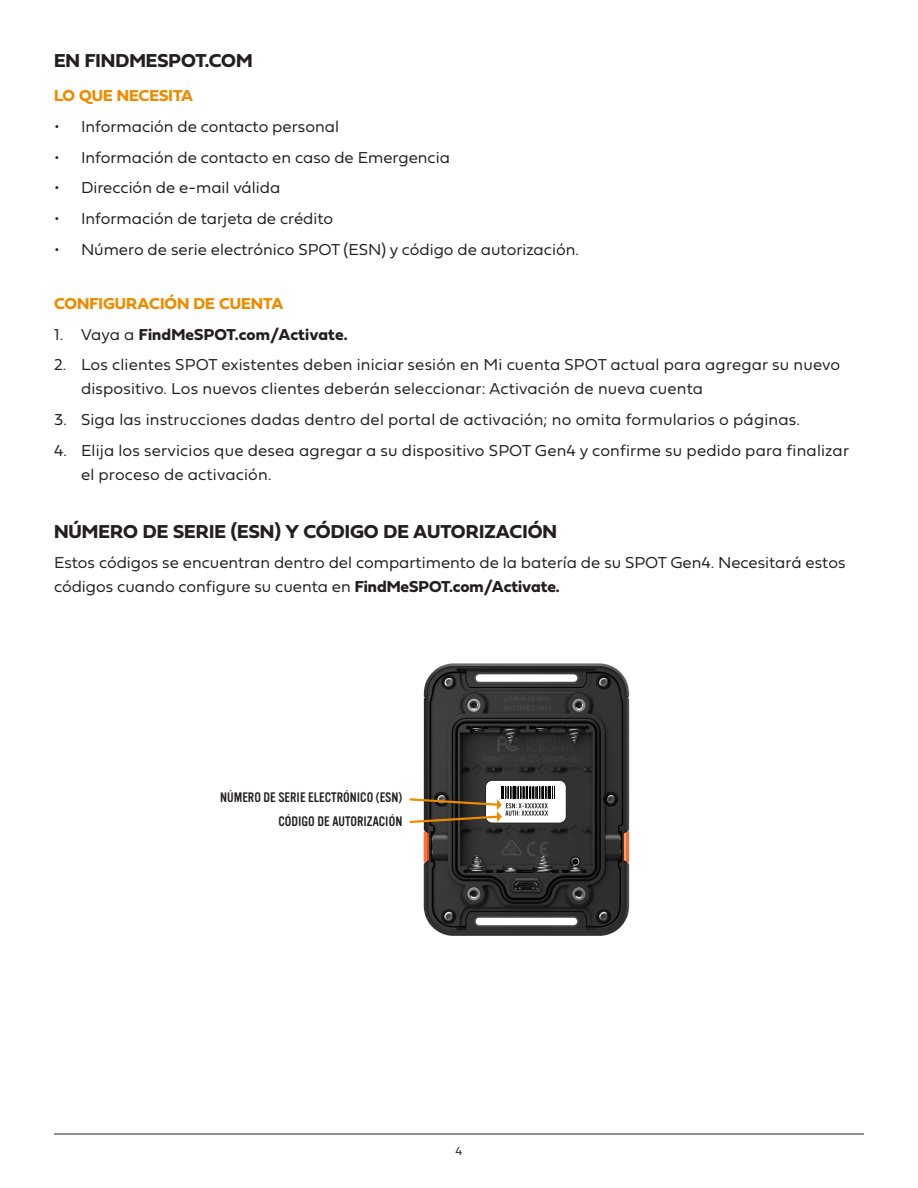
<style>
.page{position:relative;width:918px;height:1188px;background:#fff}
.page>*{position:absolute;margin:0;border:0;box-sizing:border-box;transform-origin:0 0}
.t1{font:19.5px "Fieldwork Geo Bold";color:#231f20}
.t2{font:16.5px/24px "Fieldwork Geo Light";color:#231f20}
.t3{font:16.5px "Fieldwork Geo Bold";color:#ed8b00}
.t4{font:16.5px "Fieldwork Geo Bold";letter-spacing:.01em;color:#231f20}
.t5{font:13.5px "Vinyl OT";color:#231f20}
.t6{font:12px "Fieldwork Geo Light";color:#231f20}
.s1{font-family:"Fieldwork Geo Light"}
.s2{font-family:"Fieldwork Geo Bold"}
</style>
<div class="page">
<hr style="left:54px;top:1134px;width:810px;height:1px;background:#231f20">
<img style="left:409px;top:663px;width:221px;height:273px">
<div style="left:485px;top:780px;width:81px;height:43px;background:#fff;border-radius:7px"></div>
<div style="left:485px;top:780px;width:82px;height:43px;border:1px solid #231f20;border-radius:7px"></div>
<svg style="left:462px;top:830px;width:10px;height:2px"></svg>
<svg style="left:581px;top:830px;width:10px;height:2px"></svg>
<svg style="left:490px;top:830px;width:12px;height:2px"></svg>
<svg style="left:551px;top:830px;width:12px;height:2px"></svg>
<svg style="left:520px;top:830px;width:13px;height:2px"></svg>
<svg style="left:410px;top:786px;width:145px;height:37px"></svg>
<p class="t1" style="left:54px;top:46px;width:200px">EN FINDMESPOT.COM</p>
<p class="t3" style="left:54px;top:83px;width:141px">LO QUE NECESITA</p>
<p class="t2" style="left:54px;top:114px;width:286px">• Información de contacto personal</p>
<p class="t2" style="left:54px;top:144px;width:397px">• Información de contacto en caso de Emergencia</p>
<p class="t2" style="left:54px;top:175px;width:228px">• Dirección de e-mail válida</p>
<p class="t2" style="left:54px;top:206px;width:281px">• Información de tarjeta de crédito</p>
<p class="t2" style="left:54px;top:237px;width:526px">• Número de serie electrónico SPOT (ESN) y código de autorización.</p>
<p class="t3" style="left:54px;top:290px;width:231px">CONFIGURACIÓN DE CUENTA</p>
<p class="t4" style="left:54px;top:321px;width:295px"><span class="s1">1. Vaya a</span> FindMeSPOT.com/Activate.</p>
<p class="t2" style="left:81px;top:352px;width:761px;text-indent:-27px">2. Los clientes SPOT existentes deben iniciar sesión en Mi cuenta SPOT actual para agregar su nuevo dispositivo. Los nuevos clientes deberán seleccionar: Activación de nueva cuenta</p>
<p class="t2" style="left:54px;top:407px;width:747px">3. Siga las instrucciones dadas dentro del portal de activación; no omita formularios o páginas.</p>
<p class="t2" style="left:81px;top:438px;width:770px;text-indent:-27px">4. Elija los servicios que desea agregar a su dispositivo SPOT Gen4 y confirme su pedido para finalizar el proceso de activación.</p>
<p class="t1" style="left:54px;top:516px;width:505px">NÚMERO DE SERIE (ESN) Y CÓDIGO DE AUTORIZACIÓN</p>
<p class="t2" style="left:54px;top:550px;width:793px">Estos códigos se encuentran dentro del compartimento de la batería de su SPOT Gen4. Necesitará estos códigos cuando configure su cuenta en <span class="s2">FindMeSPOT.com/Activate.</span></p>
<p class="t5" style="left:220px;top:790px;width:184px">NÚMERO DE SERIE ELECTRÓNICO (ESN)</p>
<p class="t5" style="left:278px;top:814px;width:125px">CÓDIGO DE AUTORIZACIÓN</p>
<p class="t6" style="left:456px;top:1142px;width:8px">4</p>
</div>
